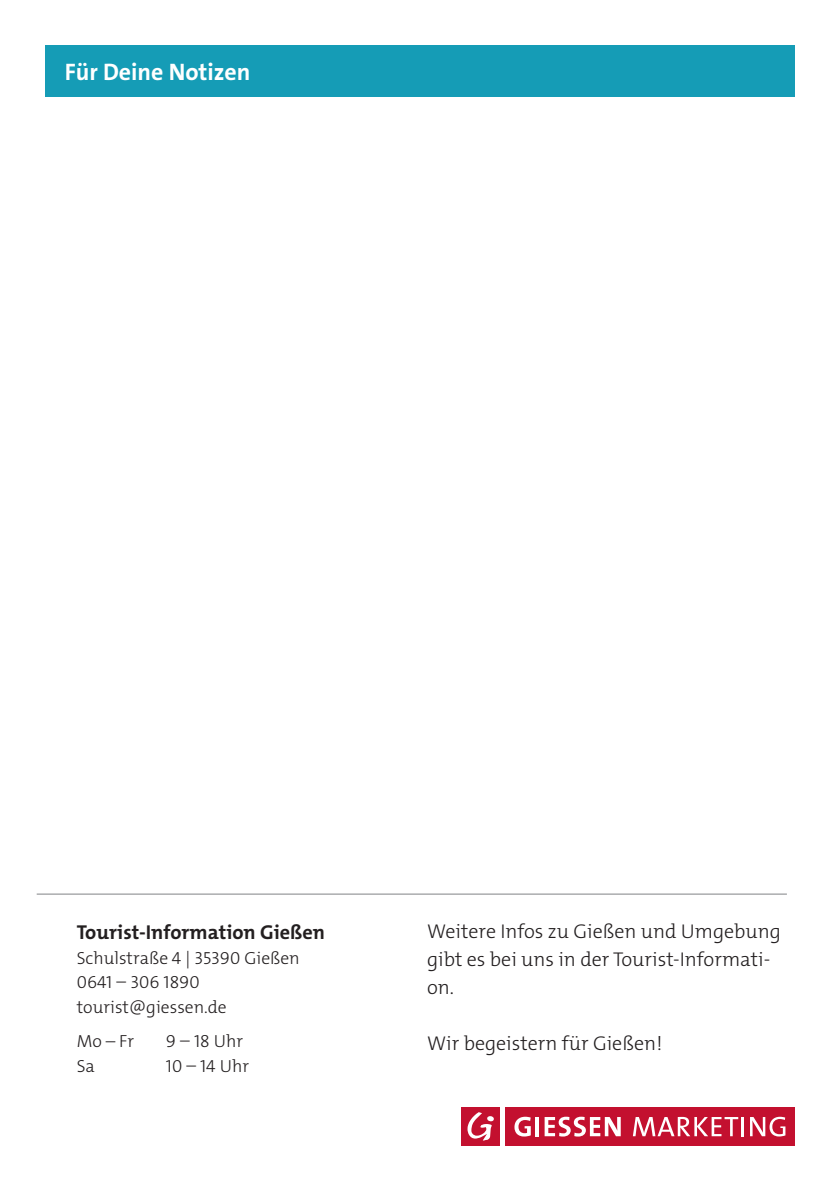
<style>
.page{position:relative;width:840px;height:1191px;background:#fff}
.page>*{position:absolute;margin:0;border:0;box-sizing:border-box;transform-origin:0 0}
.t1{font:700 24px "The Sans Os F";color:#fff}
.t2{font:700 20.2px "The Mix Os F";color:#231f20}
.t3{font:300 20px/28px "The Mix Os F";color:#231f20}
.t4{font:300 17.6px/24.6px "The Mix Os F";color:#231f20}
</style>
<div class="page">
<div style="left:45px;top:45px;width:749px;height:51px;background:#159cb6"></div>
<hr style="left:37px;top:893px;width:749px;height:1px;background:#808285">
<div style="left:461px;top:1107px;width:38px;height:38px;background:#c3102f"></div>
<svg style="left:467px;top:1112px;width:26px;height:28px"></svg>
<div style="left:505px;top:1107px;width:289px;height:38px;background:#c3102f"></div>
<hr style="left:535px;top:1117px;width:4px;height:19px;background:#fff">
<svg style="left:544px;top:1116px;width:76px;height:20px"></svg>
<svg style="left:514px;top:1116px;width:16px;height:20px"></svg>
<svg style="left:632px;top:1116px;width:111px;height:20px"></svg>
<svg style="left:750px;top:1116px;width:35px;height:20px"></svg>
<p class="t1" style="left:65px;top:56px;width:187px">Für Deine Notizen</p>
<p class="t2" style="left:77px;top:918px;width:249px">Tourist-Information Gießen</p>
<p class="t4" style="left:77px;top:945px;width:224px">Schulstraße 4 | 35390 Gießen<br>0641 – 306 1890 tourist@giessen.de</p>
<p class="t4" style="left:77px;top:1028px;width:59px;line-height:25.4px">Mo – Fr<br>Sa</p>
<p class="t4" style="left:166px;top:1028px;width:85px;line-height:25.4px">9 – 18 Uhr<br>10 – 14 Uhr</p>
<p class="t3" style="left:427px;top:917px;width:355px">Weitere Infos zu Gießen und Umgebung gibt es bei uns in der Tourist-Informati&shy;on.</p>
<p class="t3" style="left:427px;top:1029px;width:237px">Wir begeistern für Gießen!</p>
</div>
